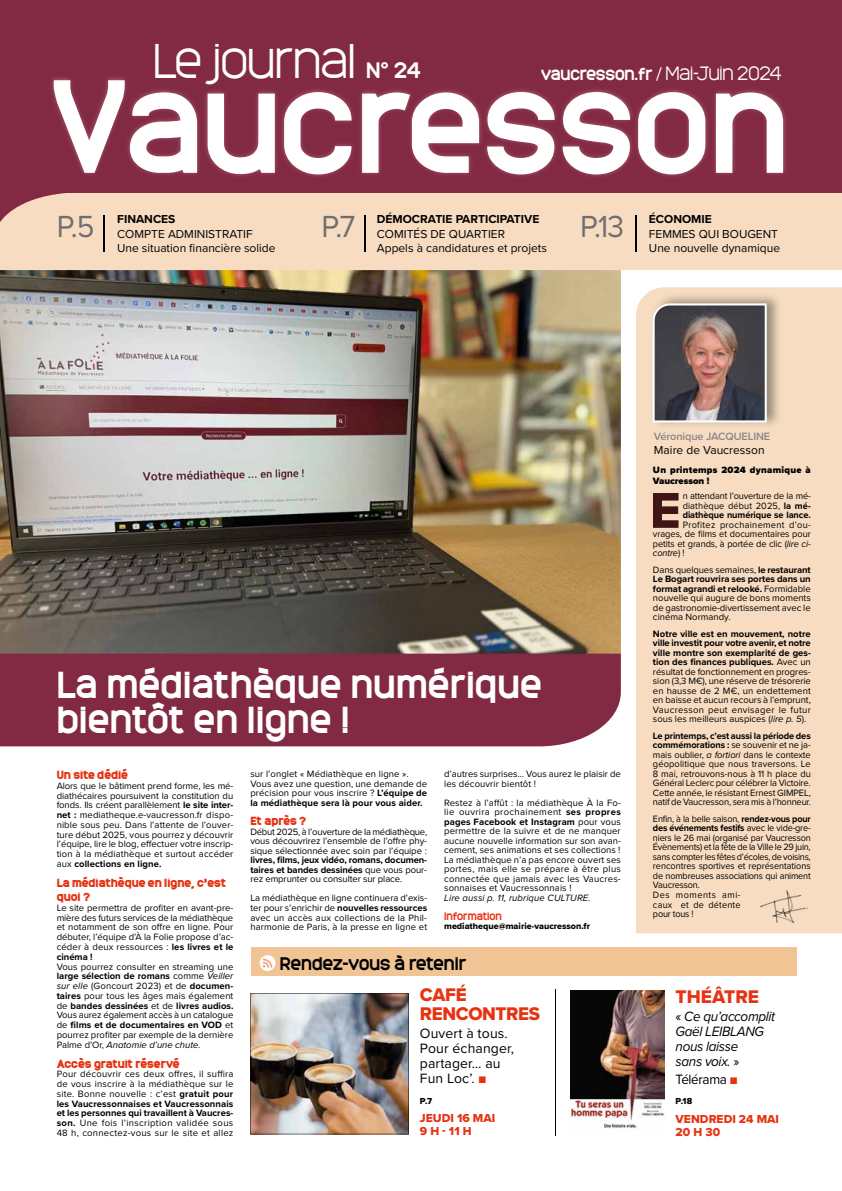
<style>
.page{position:relative;width:842px;height:1191px;background:#fff}
.page>*{position:absolute;margin:0;border:0;box-sizing:border-box;transform-origin:0 0}
.t1{font:700 123.6px "Monark";letter-spacing:.005em;color:#fff}
.t2{font:52.2px "Proxima Nova Extrabld";color:#411515}
.t3{font:300 45.4px "Monark";color:#fff}
.t4{font:700 35px/35px "Monark";letter-spacing:.02em;color:#fff}
.t5{font:31.6px "Proxima Nova";color:#706f6f;scale:.95 1}
.t6{font:19px/19px "Proxima Nova Extrabld";letter-spacing:-.02em;color:#e63312}
.t7{font:19px "Proxima Nova Extrabld";color:#e63312}
.t8{font:700 17px "Monark";letter-spacing:.005em;color:#000}
.t9{font:700 16px "Monark";letter-spacing:-.01em;color:#fff}
.t10{font:italic 14px/15px "Proxima Nova";letter-spacing:-.025em;color:#000;scale:.96 1}
.t11{font:14px/15px "Proxima Nova";letter-spacing:.01em;color:#000}
.t12{font:14px "Proxima Nova";letter-spacing:-.025em;color:#000;scale:.96 1}
.t13{font:12px/14.4px "Proxima Nova";color:#000}
.t14{font:700 12px "Proxima Nova";color:#000}
.t15{font:12px/13px "Proxima Nova Extrabld";color:#e63312}
.t16{font:900 11px/14.3px "Monark";color:#e63312}
.t17{font:600 11px "Proxima Nova";letter-spacing:-.01em;color:#878787}
.t18{font:700 10px "Monark";color:#e63312}
.t19{font:9.5px/9.5px "Proxima Nova";color:#000;text-align:justify}
.t20{font:9.5px/9.5px "Proxima Nova";letter-spacing:-.02em;color:#000;scale:.96 1}
.t21{font:700 9.5px/9.5px "Proxima Nova";letter-spacing:-.01em;color:#000;text-align:justify}
.t22{font:900 9.5px/11.4px "Proxima Nova";letter-spacing:.025em;color:#000}
.t23{font:italic 9.5px "Proxima Nova";letter-spacing:.01em;color:#000}
.t24{font:9px "Proxima Nova Extrabld";color:#000}
.s1{font-weight:700;font-size:20.8px}
.s2{font-weight:300}
.s3{font-weight:300;font-size:18px}
.s4{font-weight:700}
.s5{font-style:italic}
.s6{font-weight:400}
.s7{color:#e63312}
.s8{font-style:normal}
</style>
<div class="page">
<img style="left:0;top:270px;width:621px;height:354px">
<img style="left:250px;top:993px;width:158px;height:141px">
<div style="left:0;top:0;width:842px;height:193px;background:#822a44"></div>
<img style="left:49px;top:75px;width:739px;height:104px">
<div style="left:0;top:193px;width:842px;height:77px;background:#f7dcc1"></div>
<hr style="left:104px;top:216px;width:1px;height:36px;background:#000">
<hr style="left:636px;top:216px;width:1px;height:36px;background:#000">
<hr style="left:555px;top:989px;width:1px;height:146px;background:#000">
<div style="left:251px;top:947px;width:546px;height:29px;background:#f1c496"></div>
<svg style="left:260px;top:955px;width:15px;height:16px"></svg>
<svg style="left:263px;top:958px;width:9px;height:9px"></svg>
<img style="left:571px;top:990px;width:93px;height:139px">
<hr style="left:364px;top:216px;width:1px;height:36px;background:#000">
<div style="left:636px;top:287px;width:206px;height:646px;background:#f7dcc1"></div>
<img style="left:650px;top:291px;width:132px;height:138px">
<img style="left:652px;top:303px;width:115px;height:119px">
<img style="left:755px;top:890px;width:57px;height:33px">
<svg style="left:0;top:624px;width:621px;height:122px;background:#7e3b4b"></svg>
<h3 class="t3" style="left:153px;top:30px;width:269px">Le journal <span class="s1">N° 24</span></h3>
<h3 class="t9" style="left:541px;top:63px;width:242px">vaucresson.fr <span class="s2">/</span> <span class="s3">Mai-Juin 2024</span></h3>
<h1 class="t1" style="left:51px;top:36px;width:738px">Vaucresson</h1>
<h3 class="t5" style="left:57px;top:203px;width:41px">P.5</h3>
<p class="t14" style="left:117px;top:210px;width:60px">FINANCES</p>
<p class="t13" style="left:117px;top:226px;width:160px">COMPTE ADMINISTRATIF<br>Une situation financière solide</p>
<h3 class="t5" style="left:321px;top:203px;width:37px">P.7</h3>
<p class="t14" style="left:377px;top:210px;width:164px">DÉMOCRATIE PARTICIPATIVE</p>
<p class="t13" style="left:377px;top:226px;width:172px">COMITÉS DE QUARTIER<br>Appels à candidatures et projets</p>
<h3 class="t5" style="left:580px;top:203px;width:48px">P.13</h3>
<p class="t14" style="left:649px;top:210px;width:64px">ÉCONOMIE</p>
<p class="t13" style="left:649px;top:226px;width:133px">FEMMES QUI BOUGENT<br>Une nouvelle dynamique</p>
<p class="t17" style="left:654px;top:427px;width:118px">Véronique JACQUELINE</p>
<p class="t13" style="left:654px;top:442px;width:112px">Maire de Vaucresson</p>
<h3 class="t4" style="left:57px;top:665px;width:486px">La médiathèque numérique bientôt en ligne !</h3>
<p class="t16" style="left:57px;top:767px;width:73px">Un site dédié</p>
<p class="t19" style="left:57px;top:780px;width:178px;line-height:9.8px">Alors que le bâtiment prend forme, les mé&shy;diathécaires poursuivent la constitution du fonds. Ils créent parallèlement <span class="s4">le site inter&shy;net :</span> mediatheque.e-vaucresson.fr dispo&shy;nible sous peu. Dans l’attente de l’ouver&shy;ture début 2025, vous pourrez y découvrir l’équipe, lire le blog, effectuer votre inscrip&shy;tion à la médiathèque et surtout accéder aux <span class="s4">collections en ligne.</span></p>
<p class="t16" style="left:57px;top:875px;width:171px">La médiathèque en ligne, c’est quoi ?</p>
<p class="t19" style="left:57px;top:902px;width:178px;line-height:9.8px">Le site permettra de profiter en avant-pre&shy;mière des futurs services de la médiathèque et notamment de son offre en ligne. Pour débuter, l’équipe d’À la Folie propose d’ac&shy;céder à deux ressources : <span class="s4">les livres et le cinéma !</span></p>
<p class="t19" style="left:57px;top:961px;width:178px;line-height:9.8px">Vous pourrez consulter en streaming une <span class="s4">large sélection de romans</span> comme <span class="s5">Veiller sur elle</span> (Goncourt 2023) et de <span class="s4">documen&shy;taires</span> pour tous les âges mais également de <span class="s4">bandes dessinées</span> et de <span class="s4">livres audios.<br></span>Vous aurez également accès à un catalogue de <span class="s4">films et de documentaires en VOD</span> et pourrez profiter par exemple de la dernière Palme d’Or, <span class="s5">Anatomie d’une chute.</span></p>
<p class="t16" style="left:57px;top:1055px;width:124px">Accès gratuit réservé</p>
<p class="t19" style="left:57px;top:1068px;width:178px;line-height:9.8px">Pour découvrir ces deux offres, il suffira de vous inscrire à la médiathèque sur le site. Bonne nouvelle : c’est <span class="s4">gratuit pour les Vaucressonnaises et Vaucressonnais et les personnes qui travaillent à Vaucres&shy;son.</span> Une fois l’inscription validée sous 48 h, connectez-vous sur le site et allez</p>
<p class="t19" style="left:250px;top:769px;width:178px;text-align:left">sur l’onglet « Médiathèque en ligne ».<br>Vous avez une question, une demande de précision pour vous inscrire ? <span class="s4">L’équipe de la médiathèque sera là pour vous aider.</span></p>
<p class="t16" style="left:250px;top:813px;width:57px">Et après ?</p>
<p class="t19" style="left:250px;top:826px;width:178px">Début 2025, à l’ouverture de la médiathèque, vous découvrirez l’ensemble de l’offre phy&shy;sique sélectionnée avec soin par l’équipe :</p>
<p class="t21" style="left:250px;top:855px;width:178px">livres, films, jeux vidéo, romans, documen&shy;taires et bandes dessinées <span class="s6">que vous pour&shy;rez emprunter ou consulter sur place.</span></p>
<p class="t19" style="left:250px;top:893px;width:178px">La médiathèque en ligne continuera d’exis&shy;ter pour s’enrichir de <span class="s4">nouvelles ressources </span>avec un accès aux collections de la Phil&shy;harmonie de Paris, à la presse en ligne et</p>
<p class="t19" style="left:444px;top:769px;width:178px">d’autres surprises… Vous aurez le plaisir de les découvrir bientôt !</p>
<p class="t19" style="left:444px;top:797px;width:178px">Restez à l’affût : la médiathèque À la Fo&shy;lie ouvrira prochainement <span class="s4">ses propres pages Facebook et Instagram</span> pour vous permettre de la suivre et de ne manquer aucune nouvelle information sur son avan&shy;cement, ses animations et ses collections !<br>La médiathèque n’a pas encore ouvert ses portes, mais elle se prépare à être plus connectée que jamais avec les Vaucres&shy;sonnaises et Vaucressonnais !</p>
<p class="t23" style="left:444px;top:890px;width:148px">Lire aussi p. 11, rubrique CULTURE.</p>
<p class="t18" style="left:444px;top:909px;width:59px">Information</p>
<p class="t24" style="left:444px;top:919px;width:147px">mediatheque@mairie-vaucresson.fr</p>
<h3 class="t8" style="left:280px;top:950px;width:188px">Rendez-vous à retenir</h3>
<h3 class="t6" style="left:420px;top:984px;width:122px">CAFÉ<br>RENCONTRES</h3>
<h3 class="t11" style="left:420px;top:1025px;width:96px">Ouvert à tous.<br>Pour échanger, partager… au<br>Fun Loc’. <span class="s7">■</span></h3>
<p class="t24" style="left:420px;top:1093px;width:14px">P.7</p>
<p class="t15" style="left:420px;top:1111px;width:77px">JEUDI 16 MAI<br>9 H - 11 H</p>
<p class="t22" style="left:653px;top:464px;width:159px">Un printemps 2024 dynamique à<br>Vaucresson !</p>
<h2 class="t2" style="left:650px;top:471px;width:32px">E</h2>
<p class="t19" style="left:683px;top:491px;width:130px">n attendant l’ouverture de la mé&shy;diathèque début 2025, <span class="s4">la mé&shy;diathèque numérique se lance.</span></p>
<p class="t19" style="left:653px;top:519px;width:159px;text-indent:30px">Profitez prochainement d’ou&shy;vrages, de films et documentaires pour petits et grands, à portée de clic (<span class="s5">lire ci&shy;contre</span>) !</p>
<p class="t19" style="left:653px;top:564px;width:159px">Dans quelques semaines, <span class="s4">le restaurant Le Bogart rouvrira ses portes dans un format agrandi et relooké.</span> Formidable nouvelle qui augure de bons moments de gastronomie-divertissement avec le cinéma Normandy.</p>
<p class="t19" style="left:653px;top:628px;width:159px"><span class="s4">Notre ville est en mouvement, notre ville investit pour votre avenir, et notre ville montre son exemplarité de ges&shy;tion des finances publiques.</span> Avec un résultat de fonctionnement en progres&shy;sion (3,3 M€), une réserve de trésorerie en hausse de 2 M€, un endettement en baisse et aucun recours à l’emprunt, Vaucresson peut envisager le futur sous les meilleurs auspices (<span class="s5">lire p. 5</span>).</p>
<p class="t19" style="left:653px;top:730px;width:159px"><span class="s4">Le printemps, c’est aussi la période des commémorations :</span> se souvenir et ne ja&shy;mais oublier, <span class="s5">a fortiori</span> dans le contexte géopolitique que nous traversons. Le 8 mai, retrouvons-nous à 11 h place du Général Leclerc pour célébrer la Victoire.<br>Cette année, le résistant Ernest GIMPEL, natif de Vaucresson, sera mis à l’honneur.</p>
<p class="t20" style="left:653px;top:813px;width:166px">Enfin, à la belle saison, <span class="s4">rendez-vous pour des événements festifs</span> avec le vide-gre&shy;niers le 26 mai (organisé par Vaucresson<br>Évènements) et la fête de la Ville le 29 juin, sans compter les fêtes d’écoles, de voisins, rencontres sportives et représentations de nombreuses associations qui animent<br>Vaucresson.<br>Des moments ami-<br>caux et de détente<br>pour tous !</p>
<h3 class="t7" style="left:676px;top:982px;width:85px">THÉÂTRE</h3>
<h3 class="t10" style="left:676px;top:1008px;width:105px"><span class="s8">«</span> Ce qu’accomplit<br>Gaël LEIBLANG nous laisse<br>sans voix. <span class="s8">»</span></h3>
<h3 class="t12" style="left:676px;top:1068px;width:66px">Télérama <span class="s7">■</span></h3>
<p class="t24" style="left:676px;top:1094px;width:18px">P.18</p>
<p class="t15" style="left:676px;top:1112px;width:105px">VENDREDI 24 MAI<br>20 H 30</p>
</div>
